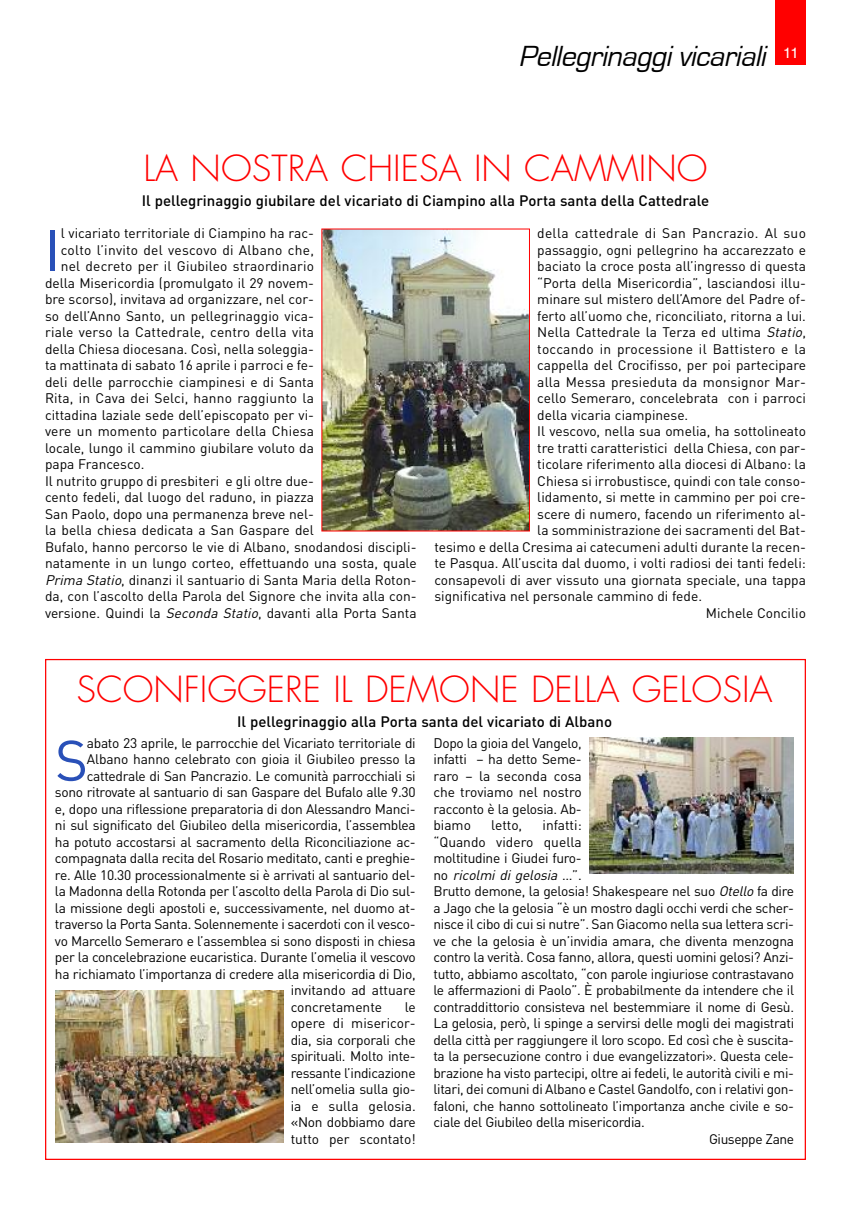
<style>
.page{position:relative;width:851px;height:1205px;background:#fff}
.page>*{position:absolute;margin:0;border:0;box-sizing:border-box;transform-origin:0 0}
.t1{font:56.38px "DIN";color:#2950b8}
.t2{font:300 35px "Futura Std";color:#f00}
.t3{font:italic 30px "Eurostile";color:#000}
.t4{font:500 15px "DIN";color:#000}
.t5{font:13.75px/16.5px "DIN";letter-spacing:-.01em;color:#000;text-align:justify}
.t6{font:13.75px "DIN";letter-spacing:.01em;color:#000}
.t7{font:13.75px "DIN";letter-spacing:.02em;color:#000}
.t8{font:13.75px "DIN";letter-spacing:.015em;color:#000}
.t9{font:italic 13.75px "DIN";color:#000}
.t10{font:13.75px "DIN";letter-spacing:-.03em;color:#000}
.s1{font-style:italic}
.s2{font-style:normal}
</style>
<div class="page">
<div style="left:775px;top:0;width:30px;height:65px;background:#f00"></div>
<img style="left:323px;top:231px;width:204px;height:298px">
<img style="left:589px;top:737px;width:204px;height:136px">
<img style="left:56px;top:991px;width:227px;height:151px">
<h3 class="t3" style="left:518px;top:42px;width:282px">pellegrinaggi vicariali <sup>11</sup></h3>
<h2 class="t2" style="left:143px;top:152px;width:565px">LA NOSTRA CHIESA IN CAMMINO</h2>
<p class="t4" style="left:142px;top:192px;width:569px">Il pellegrinaggio giubilare del vicariato di Ciampino alla Porta santa della Cattedrale</p>
<h1 class="t1" style="left:45px;top:219px;width:17px">I</h1>
<p class="t5" style="left:61px;top:225px;width:255px">l vicariato territoriale di Ciampino ha rac-</p>
<p class="t7" style="left:61px;top:242px;width:255px">colto l’invito del vescovo di Albano che,</p>
<p class="t6" style="left:61px;top:258px;width:255px">nel decreto per il Giubileo straordinario</p>
<p class="t5" style="left:45px;top:274px;width:270px">della Misericordia (promulgato il 29 novem-</p>
<p class="t5" style="left:45px;top:291px;width:270px">bre scorso), invitava ad organizzare, nel cor-</p>
<p class="t5" style="left:45px;top:307px;width:270px">so dell’Anno Santo, un pellegrinaggio vica-</p>
<p class="t8" style="left:45px;top:324px;width:270px">riale verso la Cattedrale, centro della vita</p>
<p class="t5" style="left:45px;top:340px;width:270px">della Chiesa diocesana. Così, nella soleggia-</p>
<p class="t5" style="left:45px;top:357px;width:270px">ta mattinata di sabato 16 aprile i parroci e fe-</p>
<p class="t5" style="left:45px;top:373px;width:270px">deli delle parrocchie ciampinesi e di Santa</p>
<p class="t6" style="left:45px;top:390px;width:270px">Rita, in Cava dei Selci, hanno raggiunto la</p>
<p class="t5" style="left:45px;top:406px;width:270px">cittadina laziale sede dell’episcopato per vi-</p>
<p class="t6" style="left:45px;top:423px;width:270px">vere un momento particolare della Chiesa</p>
<p class="t5" style="left:45px;top:439px;width:270px">locale, lungo il cammino giubilare voluto da</p>
<p class="t5" style="left:45px;top:456px;width:101px">papa Francesco.</p>
<p class="t5" style="left:45px;top:472px;width:270px">Il nutrito gruppo di presbiteri e gli oltre due-</p>
<p class="t5" style="left:45px;top:489px;width:270px">cento fedeli, dal luogo del raduno, in piazza</p>
<p class="t5" style="left:45px;top:505px;width:270px">San Paolo, dopo una permanenza breve nel-</p>
<p class="t5" style="left:45px;top:522px;width:270px">la bella chiesa dedicata a San Gaspare del</p>
<p class="t5" style="left:45px;top:538px;width:373px">Bufalo, hanno percorso le vie di Albano, snodandosi discipli-</p>
<p class="t5" style="left:45px;top:555px;width:373px">natamente in un lungo corteo, effettuando una sosta, quale</p>
<p class="t5" style="left:45px;top:571px;width:373px"><span class="s1">PrimaStatio</span>, dinanzi il santuario di Santa Maria della Roton-</p>
<p class="t5" style="left:45px;top:588px;width:373px">da, con l’ascolto della Parola del Signore che invita alla con-</p>
<p class="t5" style="left:45px;top:604px;width:373px">versione. Quindi la <span class="s1">Seconda Statio</span>, davanti alla Porta Santa</p>
<p class="t7" style="left:537px;top:225px;width:270px">della cattedrale di San Pancrazio. Al suo</p>
<p class="t5" style="left:537px;top:241px;width:270px">passaggio, ogni pellegrino ha accarezzato e</p>
<p class="t5" style="left:537px;top:258px;width:270px">baciato la croce posta all’ingresso di questa</p>
<p class="t5" style="left:537px;top:274px;width:270px">“Porta della Misericordia”, lasciandosi illu-</p>
<p class="t5" style="left:537px;top:291px;width:270px">minare sul mistero dell’Amore del Padre of-</p>
<p class="t5" style="left:537px;top:307px;width:270px">ferto all’uomo che, riconciliato, ritorna a lui.</p>
<p class="t6" style="left:537px;top:324px;width:270px">Nella Cattedrale la Terza ed ultima <span class="s1">Statio</span>,</p>
<p class="t7" style="left:537px;top:341px;width:270px">toccando in processione il Battistero e la</p>
<p class="t5" style="left:537px;top:357px;width:270px">cappella del Crocifisso, per poi partecipare</p>
<p class="t8" style="left:537px;top:374px;width:270px">alla Messa presieduta da monsignor Mar-</p>
<p class="t5" style="left:537px;top:390px;width:270px">cello Semeraro, concelebrata con i parroci</p>
<p class="t5" style="left:537px;top:406px;width:152px">della vicaria ciampinese.</p>
<p class="t5" style="left:537px;top:423px;width:270px">Il vescovo, nella sua omelia, ha sottolineato</p>
<p class="t5" style="left:537px;top:439px;width:270px">tre tratti caratteristici della Chiesa, con par-</p>
<p class="t5" style="left:537px;top:456px;width:270px">ticolare riferimento alla diocesi di Albano: la</p>
<p class="t5" style="left:537px;top:472px;width:270px">Chiesa si irrobustisce, quindi con tale conso-</p>
<p class="t5" style="left:537px;top:489px;width:270px">lidamento, si mette in cammino per poi cre-</p>
<p class="t5" style="left:537px;top:505px;width:270px">scere di numero, facendo un riferimento al-</p>
<p class="t5" style="left:537px;top:522px;width:270px">la somministrazione dei sacramenti del Bat-</p>
<p class="t5" style="left:434px;top:538px;width:373px">tesimo e della Cresima ai catecumeni adulti durante la recen-</p>
<p class="t5" style="left:434px;top:555px;width:373px">te Pasqua. All’uscita dal duomo, i volti radiosi dei tanti fedeli:</p>
<p class="t5" style="left:434px;top:571px;width:373px">consapevoli di aver vissuto una giornata speciale, una tappa</p>
<p class="t5" style="left:434px;top:588px;width:269px">significativa nel personale cammino di fede.</p>
<p class="t5" style="left:705px;top:604px;width:102px">Michele Concilio</p>
<h2 class="t2" style="left:76px;top:673px;width:697px">SCONFIGGERE IL DEMONE DELLA GELOSIA</h2>
<p class="t4" style="left:237px;top:712px;width:376px">Il pellegrinaggio alla Porta santa del vicariato di Albano</p>
<h1 class="t1" style="left:55px;top:728px;width:35px">S</h1>
<p class="t5" style="left:87px;top:735px;width:330px">abato 23 aprile, le parrocchie del Vicariato territoriale di</p>
<p class="t5" style="left:87px;top:751px;width:330px">Albano hanno celebrato con gioia il Giubileo presso la</p>
<p class="t5" style="left:87px;top:768px;width:330px">cattedrale di San Pancrazio. Le comunità parrocchiali si</p>
<p class="t5" style="left:55px;top:784px;width:362px">sono ritrovate al santuario di san Gaspare del Bufalo alle 9.30</p>
<p class="t5" style="left:55px;top:801px;width:362px">e, dopo una riflessione preparatoria di don Alessandro Manci-</p>
<p class="t5" style="left:55px;top:817px;width:362px">ni sul significato del Giubileo della misericordia, l’assemblea</p>
<p class="t5" style="left:55px;top:834px;width:362px">ha potuto accostarsi al sacramento della Riconciliazione ac-</p>
<p class="t5" style="left:55px;top:850px;width:362px">compagnata dalla recita del Rosario meditato, canti e preghie-</p>
<p class="t5" style="left:55px;top:867px;width:362px">re. Alle 10.30 processionalmente si è arrivati al santuario del-</p>
<p class="t5" style="left:55px;top:883px;width:362px">la Madonna della Rotonda per l’ascolto della Parola di Dio sul-</p>
<p class="t5" style="left:55px;top:900px;width:362px">la missione degli apostoli e, successivamente, nel duomo at-</p>
<p class="t5" style="left:55px;top:916px;width:362px">traverso la Porta Santa. Solennemente i sacerdoti con il vesco-</p>
<p class="t5" style="left:55px;top:933px;width:362px">vo Marcello Semeraro e l’assemblea si sono disposti in chiesa</p>
<p class="t5" style="left:55px;top:949px;width:362px">per la concelebrazione eucaristica. Durante l’omelia il vescovo</p>
<p class="t5" style="left:55px;top:966px;width:362px">ha richiamato l’importanza di credere alla misericordia di Dio,</p>
<p class="t5" style="left:290px;top:982px;width:126px">invitando ad attuare</p>
<p class="t5" style="left:290px;top:999px;width:93px">concretamente</p>
<p class="t5" style="left:290px;top:999px;width:126px;text-indent:114px">le opere di misericor&shy;dia, sia corporali che spirituali. Molto inte&shy;ressante l’indicazione nell’omelia sulla gio&shy;ia e sulla gelosia. «Non dobbiamo dare tutto per scontato!</p>
<p class="t5" style="left:433px;top:735px;width:150px">Dopo la gioia del Vangelo, infatti – ha detto Seme&shy;raro – la seconda cosa che troviamo nel nostro racconto è la gelosia. Ab&shy;biamo</p>
<p class="t5" style="left:491px;top:817px;width:32px">letto,</p>
<p class="t5" style="left:542px;top:817px;width:41px">infatti:</p>
<p class="t5" style="left:433px;top:834px;width:150px">“Quando videro quella</p>
<p class="t5" style="left:433px;top:850px;width:150px">moltitudine i Giudei furo-</p>
<p class="t9" style="left:433px;top:867px;width:150px"><span class="s2">n o</span> ricolmi di gelosia <span class="s2">… ” .</span></p>
<p class="t5" style="left:433px;top:883px;width:362px">Brutto demone, la gelosia! Shakespeare nel suo <span class="s1">Otello</span>fa dire</p>
<p class="t5" style="left:433px;top:900px;width:362px">a Jago che la gelosia “è un mostro dagli occhi verdi che scher-</p>
<p class="t5" style="left:433px;top:916px;width:362px">nisce il cibo di cui si nutre”. San Giacomo nella sua lettera scri-</p>
<p class="t5" style="left:433px;top:933px;width:362px">ve che la gelosia è un’invidia amara, che diventa menzogna</p>
<p class="t5" style="left:433px;top:949px;width:362px">contro la verità. Cosa fanno, allora, questi uomini gelosi? Anzi-</p>
<p class="t5" style="left:433px;top:966px;width:362px">tutto, abbiamo ascoltato, “con parole ingiuriose contrastavano</p>
<p class="t5" style="left:433px;top:982px;width:362px">le affermazioni di Paolo”. È probabilmente da intendere che il</p>
<p class="t5" style="left:433px;top:999px;width:362px">contraddittorio consisteva nel bestemmiare il nome di Gesù.</p>
<p class="t5" style="left:433px;top:1015px;width:362px">La gelosia, però, li spinge a servirsi delle mogli dei magistrati</p>
<p class="t5" style="left:433px;top:1032px;width:362px">della città per raggiungere il loro scopo. Ed così che è suscita-</p>
<p class="t5" style="left:433px;top:1048px;width:362px">ta la persecuzione contro i due evangelizzatori». Questa cele-</p>
<p class="t5" style="left:433px;top:1065px;width:362px">brazione ha visto partecipi, oltre ai fedeli, le autorità civili e mi-</p>
<p class="t5" style="left:433px;top:1081px;width:362px">litari, dei comuni di Albano e Castel Gandolfo, con i relativi gon-</p>
<p class="t5" style="left:433px;top:1098px;width:362px">faloni, che hanno sottolineato l’importanza anche civile e so-</p>
<p class="t5" style="left:433px;top:1114px;width:213px">ciale del Giubileo della misericordia.</p>
<p class="t10" style="left:709px;top:1131px;width:86px">Giuseppe Zane</p>
</div>
